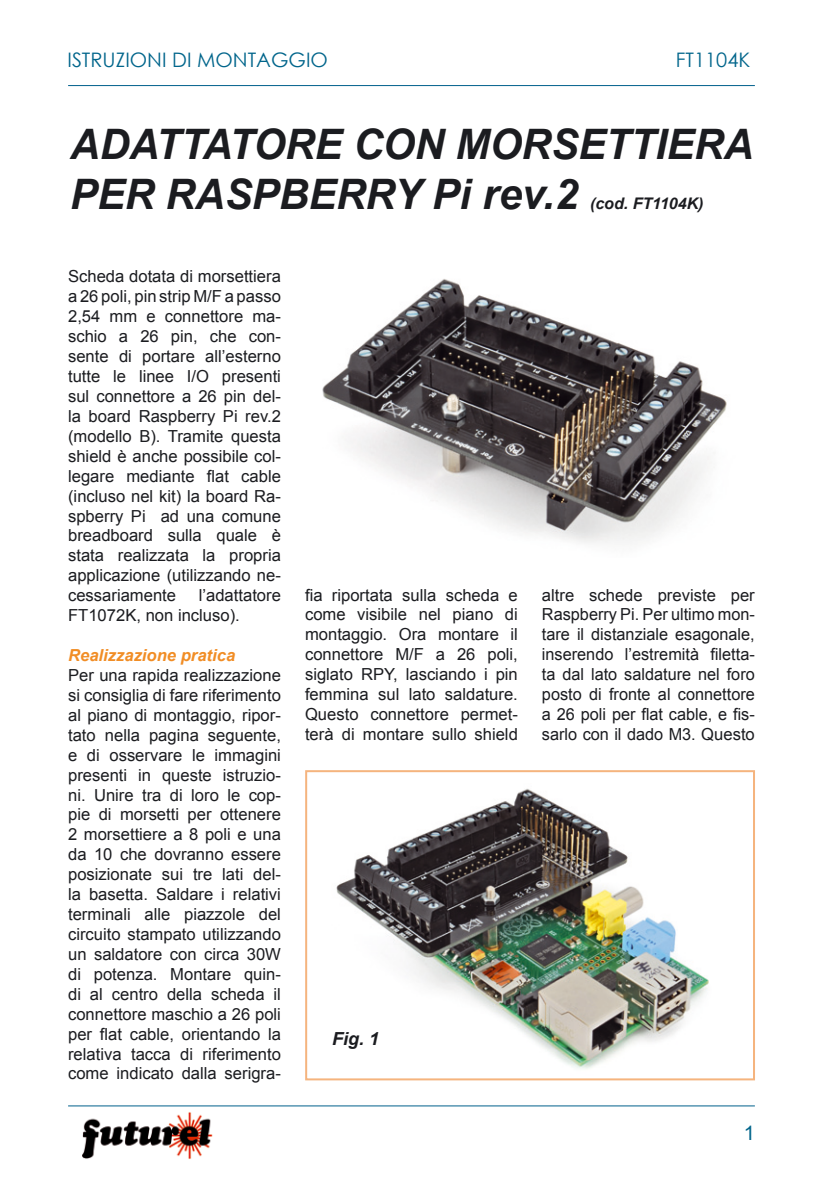
<style>
.page{position:relative;width:823px;height:1191px;background:#fff}
.page>*{position:absolute;margin:0;border:0;box-sizing:border-box;transform-origin:0 0}
.t1{font:italic 700 42px/50.4px "Arial";letter-spacing:-.005em;color:#1b1c20}
.t2{font:20px "Century Gothic";color:#00658b}
.t3{font:20px "Arial";color:#00658b}
.Testo{font:italic 700 18px "Arial";color:#1b1c20}
.testo{font:16.6px/20px "Arial";color:#1b1c20;text-align:justify}
.Testo-2{font:16.6px/20px "Arial";color:#1b1c20;text-align:justify}
.Titoletto{font:italic 700 16.6px "Arial";color:#f18d25}
.t4{font:italic 700 16px "Arial";color:#1b1c20}
</style>
<div class="page">
<img style="left:82px;top:1112px;width:131px;height:47px">
<hr style="left:68px;top:1105px;width:686px;height:1px;background:#00608c">
<hr style="left:68px;top:85px;width:686px;height:1px;background:#00608c">
<img style="left:322px;top:279px;width:405px;height:264px">
<img style="left:336px;top:788px;width:373px;height:281px">
<div style="left:305px;top:770px;width:449px;height:310px;border:2px solid #f5b47e"></div>
<p class="t2" style="left:67px;top:46px;width:262px">ISTRUZIONI DI MONTAGGIO</p>
<p class="t2" style="left:675px;top:46px;width:76px">FT1104K</p>
<p class="t1" style="left:70px;top:121px;width:684px">ADATTATORE CON MORSETTIERA<br>PER RASPBERRY Pi rev.2</p>
<p class="t4" style="left:589px;top:193px;width:115px">(cod. FT1104K)</p>
<p class="Testo-2" style="left:68px;top:267px;width:214px">Scheda dotata di morsettiera a 26 poli, pin strip M/F a passo 2,54 mm e connettore ma&shy;schio a 26 pin, che con&shy;sente di portare all’esterno tutte le linee I/O presenti sul connettore a 26 pin del&shy;la board Raspberry Pi rev.2 (modello B). Tramite questa shield è anche possibile col&shy;legare mediante flat cable (incluso nel kit) la board Ra&shy;spberry Pi ad una comune breadboard sulla quale è stata realizzata la propria applicazione (utilizzando ne&shy;cessariamente</p>
<p class="Testo-2" style="left:68px;top:585px;width:214px;text-indent:131px">l’adattatore<br>FT1072K, non incluso).</p>
<p class="Titoletto" style="left:68px;top:644px;width:168px">Realizzazione pratica</p>
<p class="testo" style="left:68px;top:665px;width:214px">Per una rapida realizzazione si consiglia di fare riferimento al piano di montaggio, ripor&shy;tato nella pagina seguente, e di osservare le immagini presenti in queste istruzio&shy;ni. Unire tra di loro le cop&shy;pie di morsetti per ottenere 2 morsettiere a 8 poli e una da 10 che dovranno essere posizionate sui tre lati del&shy;la basetta. Saldare i relativi terminali alle piazzole del circuito stampato utilizzando un saldatore con circa 30W di potenza. Montare quin&shy;di al centro della scheda il connettore maschio a 26 poli per flat cable, orientando la relativa tacca di riferimento come indicato dalla serigra-</p>
<p class="testo" style="left:305px;top:585px;width:214px">fia riportata sulla scheda e come visibile nel piano di montaggio. Ora montare il connettore M/F a 26 poli, siglato RPY, lasciando i pin femmina sul lato saldature.<br>Questo connettore permet&shy;terà di montare sullo shield</p>
<p class="testo" style="left:541px;top:585px;width:214px">altre schede previste per Raspberry Pi. Per ultimo mon&shy;tare il distanziale esagonale, inserendo l’estremità filetta&shy;ta dal lato saldature nel foro posto di fronte al connettore a 26 poli per flat cable, e fis&shy;sarlo con il dado M3. Questo</p>
<p class="Testo" style="left:332px;top:1027px;width:49px">Fig. 1</p>
<p class="t3" style="left:743px;top:1120px;width:13px">1</p>
</div>
